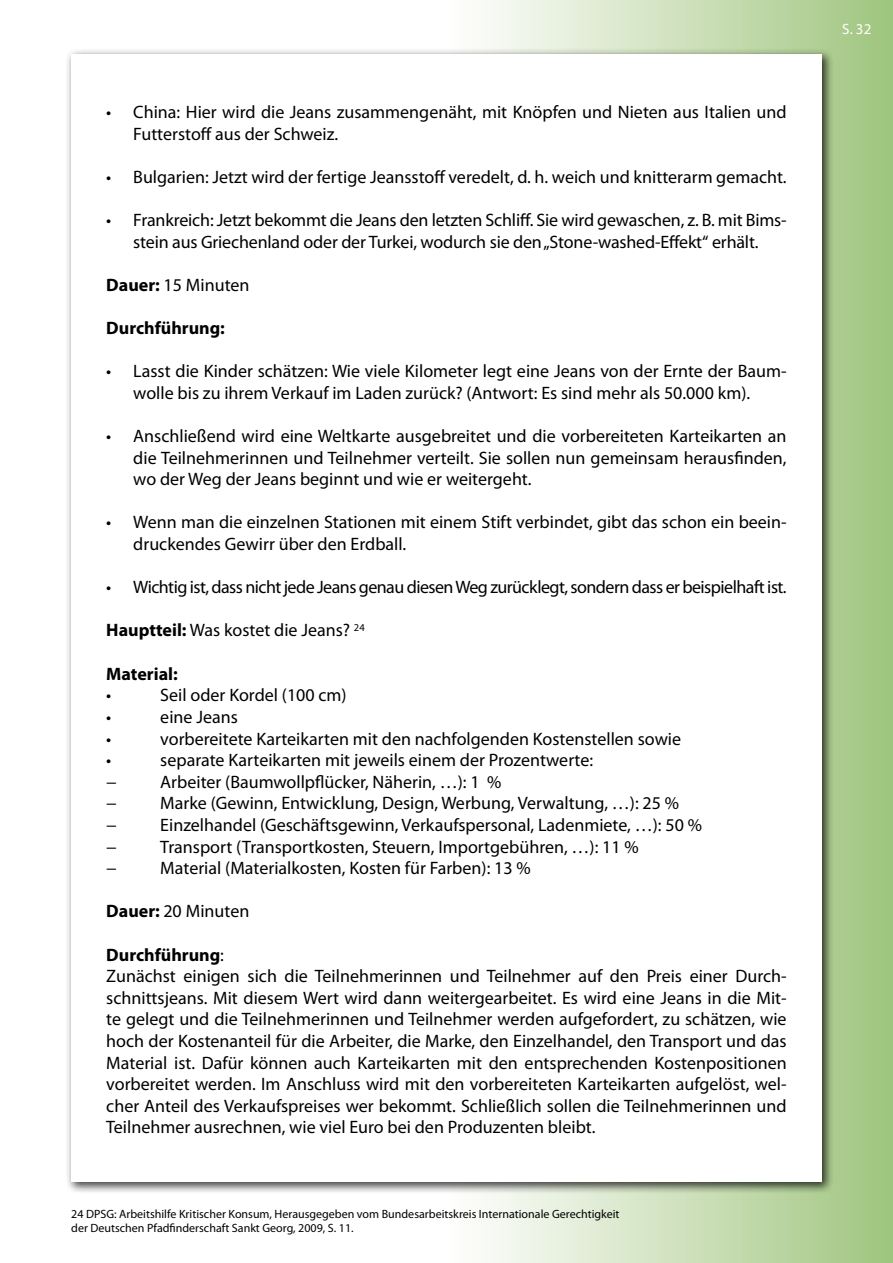
<style>
.page{position:relative;width:893px;height:1263px;background:#fff}
.page>*{position:absolute;margin:0;border:0;box-sizing:border-box;transform-origin:0 0}
.t1{font:18px/21.6px "Myriad Pro";color:#000}
.t2{font:18px "Myriad Pro";letter-spacing:-.03em;color:#000}
.t3{font:700 18px "Myriad Pro";color:#000}
.t4{font:15px "Myriad Pro";color:#fff}
.t5{font:12px/14.4px "Myriad Pro";color:#000}
.s1{font-weight:700}
</style>
<div class="page">
<div style="left:444px;top:1px;width:448px;height:1261px;background:linear-gradient(to right,#fff,#a1c680)"></div>
<div style="left:65px;top:48px;width:769px;height:1146px;background:#000;opacity:.75"></div>
<div style="left:71px;top:55px;width:751px;height:1127px;background:#fff"></div>
<p class="t1" style="left:133px;top:101px;width:655px;text-indent:-27px">• China: Hier wird die Jeans zusammengenäht, mit Knöpfen und Nieten aus Italien und<br>Futterstoff aus der Schweiz.</p>
<p class="t1" style="left:106px;top:166px;width:682px">• Bulgarien: Jetzt wird der fertige Jeansstoff veredelt, d. h. weich und knitterarm gemacht.</p>
<p class="t1" style="left:106px;top:209px;width:682px;text-align:center">• Frankreich: Jetzt bekommt die Jeans den letzten Schliff. Sie wird gewaschen, z. B. mit Bims&shy;stein aus Griechenland oder der Turkei, wodurch sie den „Stone-washed-Effekt“ erhält.</p>
<p class="t1" style="left:106px;top:274px;width:145px"><span class="s1">Dauer:</span> 15 Minuten</p>
<p class="t3" style="left:106px;top:316px;width:120px">Durchführung:</p>
<p class="t1" style="left:106px;top:360px;width:682px;text-align:center">• Lasst die Kinder schätzen: Wie viele Kilometer legt eine Jeans von der Ernte der Baum&shy;wolle bis zu ihrem Verkauf im Laden zurück? (Antwort: Es sind mehr als 50.000 km).</p>
<p class="t1" style="left:133px;top:425px;width:655px;text-align:justify;text-indent:-27px">• Anschließend wird eine Weltkarte ausgebreitet und die vorbereiteten Karteikarten an die Teilnehmerinnen und Teilnehmer verteilt. Sie sollen nun gemeinsam herausfinden, wo der Weg der Jeans beginnt und wie er weitergeht.</p>
<p class="t1" style="left:133px;top:511px;width:655px;text-indent:-27px">• Wenn man die einzelnen Stationen mit einem Stift verbindet, gibt das schon ein beein&shy;druckendes Gewirr über den Erdball.</p>
<p class="t2" style="left:106px;top:576px;width:682px">• Wichtig ist, dass nicht jede Jeans genau diesen Weg zurücklegt, sondern dass er beispielhaft ist.</p>
<p class="t1" style="left:106px;top:619px;width:260px"><span class="s1">Hauptteil:</span> Was kostet die Jeans? <sup>24</sup></p>
<p class="t3" style="left:106px;top:662px;width:73px">Material:</p>
<p class="t1" style="left:106px;top:684px;width:7px">•</p>
<p class="t1" style="left:160px;top:684px;width:188px">Seil oder Kordel (100 cm)</p>
<p class="t1" style="left:106px;top:706px;width:7px">•</p>
<p class="t1" style="left:160px;top:706px;width:79px">eine Jeans</p>
<p class="t1" style="left:106px;top:727px;width:7px">•</p>
<p class="t1" style="left:160px;top:727px;width:522px">vorbereitete Karteikarten mit den nachfolgenden Kostenstellen sowie</p>
<p class="t1" style="left:106px;top:749px;width:7px">•</p>
<p class="t1" style="left:160px;top:749px;width:434px">separate Karteikarten mit jeweils einem der Prozentwerte:</p>
<p class="t1" style="left:106px;top:770px;width:12px">−</p>
<p class="t1" style="left:160px;top:770px;width:343px">Arbeiter (Baumwollpflücker, Näherin, …): 1 %</p>
<p class="t1" style="left:106px;top:792px;width:12px">−</p>
<p class="t1" style="left:160px;top:792px;width:520px">Marke (Gewinn, Entwicklung, Design, Werbung, Verwaltung, …): 25 %</p>
<p class="t1" style="left:106px;top:814px;width:12px">−</p>
<p class="t1" style="left:160px;top:814px;width:543px">Einzelhandel (Geschäftsgewinn, Verkaufspersonal, Ladenmiete, …): 50 %</p>
<p class="t1" style="left:106px;top:835px;width:12px">−</p>
<p class="t1" style="left:160px;top:835px;width:480px">Transport (Transportkosten, Steuern, Importgebühren, …): 11 %</p>
<p class="t1" style="left:106px;top:857px;width:12px">−</p>
<p class="t1" style="left:160px;top:857px;width:372px">Material (Materialkosten, Kosten für Farben): 13 %</p>
<p class="t1" style="left:106px;top:900px;width:145px"><span class="s1">Dauer:</span> 20 Minuten</p>
<p class="t1" style="left:106px;top:943px;width:682px"><span class="s1">Durchführung</span>:<br>Zunächst einigen sich die Teilnehmerinnen und Teilnehmer auf den Preis einer Durch&shy;schnittsjeans. Mit diesem Wert wird dann weitergearbeitet. Es wird eine Jeans in die Mit&shy;te gelegt und die Teilnehmerinnen und Teilnehmer werden aufgefordert, zu schätzen, wie hoch der Kostenanteil für die Arbeiter, die Marke, den Einzelhandel, den Transport und das Material ist. Dafür können auch Karteikarten mit den entsprechenden Kostenpositionen vorbereitet werden. Im Anschluss wird mit den vorbereiteten Karteikarten aufgelöst, wel&shy;cher Anteil des Verkaufspreises wer bekommt. Schließlich sollen die Teilnehmerinnen und Teilnehmer ausrechnen, wie viel Euro bei den Produzenten bleibt.</p>
<p class="t5" style="left:71px;top:1206px;width:550px">24 DPSG: Arbeitshilfe Kritischer Konsum, Herausgegeben vom Bundesarbeitskreis Internationale Gerechtigkeit der Deutschen Pfadfinderschaft Sankt Georg, 2009, S. 11.</p>
<p class="t4" style="left:842px;top:20px;width:31px">S. 32</p>
</div>
